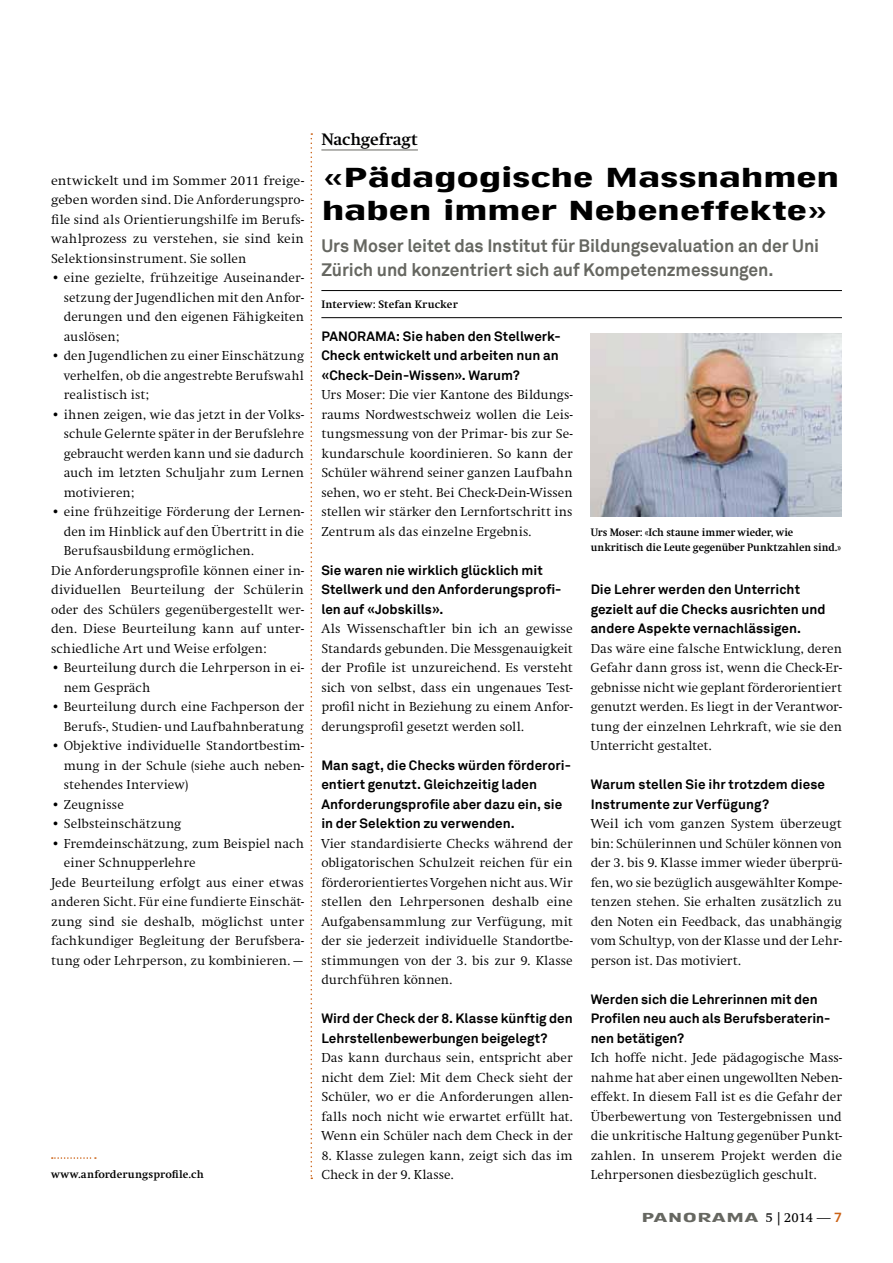
<style>
.page{position:relative;width:893px;height:1263px;background:#fff}
.page>*{position:absolute;margin:0;border:0;box-sizing:border-box;transform-origin:0 0}
.t1{font:28.5px/33px "Rundfunk Grotesk Com";letter-spacing:-.03em;color:#000;scale:1.35 1}
.t2{font:700 18px/24px "Akkurat";letter-spacing:-.005em;color:#666761}
.t3{font:700 17.25px "Swift";letter-spacing:-.005em;color:#000}
.t4{font:300 13.5px/19.5px "Swift";letter-spacing:.01em;color:#000;text-align:justify}
.t5{font:700 13.5px/19.5px "Akkurat";letter-spacing:.005em;color:#000}
.t6{font:300 13.5px/19.5px "Swift";letter-spacing:.01em;color:#000;text-align:justify;scale:1.05 1}
.t7{font:13.5px "Rundfunk Grotesk Com";color:#666761;scale:1.5 1}
.t8{font:700 11.25px/15px "Swift";letter-spacing:.005em;color:#000;scale:.96 1}
.t9{font:700 11.25px "Swift";letter-spacing:.005em;color:#000}
.s1{font-family:"Swift Com";color:#000}
.s2{font-family:"Swift";font-weight:300;color:#000}
.s3{font-family:"Akkurat";font-weight:700;color:#cb6114}
</style>
<div class="page">
<svg style="left:52px;top:1157px;width:44px;height:2px"></svg>
<hr style="left:321px;top:150px;width:97px;height:1px;background:#666761">
<hr style="left:321px;top:290px;width:521px;height:1px;background:#000">
<hr style="left:321px;top:317px;width:521px;height:1px;background:#000">
<svg style="left:311px;top:133px;width:1px;height:1046px"></svg>
<img style="left:591px;top:334px;width:251px;height:182px">
<p class="t6" style="left:51px;top:171px;width:242px">entwickelt und im Sommer 2011 freige&shy;geben worden sind. Die Anforderungspro&shy;file sind als Orientierungshilfe im Berufs&shy;wahlprozess zu verstehen, sie sind kein Selektionsinstrument. Sie sollen</p>
<p class="t4" style="left:64px;top:268px;width:242px;text-indent:-13px">• eine gezielte, frühzeitige Auseinander&shy;setzung der Jugendlichen mit den Anfor&shy;derungen und den eigenen Fähigkeiten auslösen;</p>
<p class="t4" style="left:64px;top:346px;width:242px;text-indent:-13px">• den Jugendlichen zu einer Einschätzung verhelfen, ob die angestrebte Berufswahl realistisch ist;</p>
<p class="t4" style="left:64px;top:405px;width:242px;text-indent:-13px">• ihnen zeigen, wie das jetzt in der Volks&shy;schule Gelernte später in der Berufslehre gebraucht werden kann und sie dadurch auch im letzten Schuljahr zum Lernen motivieren;</p>
<p class="t4" style="left:51px;top:502px;width:255px">• eine frühzeitige Förderung der Lernen-</p>
<p class="t4" style="left:64px;top:522px;width:242px">den im Hinblick auf den Übertritt in die</p>
<p class="t4" style="left:64px;top:541px;width:192px">Berufsausbildung ermöglichen.</p>
<p class="t4" style="left:51px;top:561px;width:255px">Die Anforderungsprofile können einer in-</p>
<p class="t4" style="left:51px;top:580px;width:254px">dividuellen Beurteilung der Schülerin</p>
<p class="t4" style="left:51px;top:600px;width:254px">oder des Schülers gegenübergestellt wer-</p>
<p class="t4" style="left:51px;top:619px;width:254px">den. Diese Beurteilung kann auf unter-</p>
<p class="t4" style="left:51px;top:639px;width:217px">schiedliche Art und Weise erfolgen:</p>
<p class="t4" style="left:64px;top:658px;width:242px;text-indent:-13px">• Beurteilung durch die Lehrperson in ei&shy;nem Gespräch</p>
<p class="t4" style="left:51px;top:697px;width:255px;text-align:right">• Beurteilung durch eine Fachperson der<br>Berufs-, Studien- und Laufbahnberatung</p>
<p class="t4" style="left:64px;top:736px;width:242px;text-indent:-13px">• Objektive individuelle Standortbestim&shy;mung in der Schule (siehe auch neben&shy;stehendes Interview)</p>
<p class="t4" style="left:51px;top:795px;width:74px">• Zeugnisse</p>
<p class="t4" style="left:51px;top:814px;width:132px">• Selbsteinschätzung</p>
<p class="t4" style="left:51px;top:834px;width:254px">• Fremdeinschätzung, zum Beispiel nach</p>
<p class="t4" style="left:64px;top:853px;width:133px">einer Schnupperlehre</p>
<p class="t4" style="left:51px;top:873px;width:254px">Jede Beurteilung erfolgt aus einer etwas</p>
<p class="t4" style="left:51px;top:892px;width:254px">anderen Sicht. Für eine fundierte Einschät-</p>
<p class="t4" style="left:51px;top:912px;width:254px">zung sind sie deshalb, möglichst unter</p>
<p class="t4" style="left:51px;top:931px;width:254px">fachkundiger Begleitung der Berufsbera-</p>
<p class="t4" style="left:51px;top:951px;width:253px">tung oder Lehrperson, zu kombinieren. -—</p>
<p class="t9" style="left:51px;top:1168px;width:154px">www.anforderungsprofile.ch</p>
<p class="t3" style="left:321px;top:130px;width:98px">Nachgefragt</p>
<h1 class="t1" style="left:321px;top:160px;width:385px">«Pädagogische Massnahmen haben immer Nebeneffekte»</h1>
<h2 class="t2" style="left:321px;top:234px;width:499px">Urs Moser leitet das Institut für Bildungsevaluation an der Uni<br>Zürich und konzentriert sich auf Kompetenzmessungen.</h2>
<p class="t9" style="left:321px;top:298px;width:138px">Interview: Stefan Krucker</p>
<p class="t5" style="left:321px;top:326px;width:241px">PANORAMA: Sie haben den Stellwerk-<br>Check entwickelt und arbeiten nun an «Check-Dein-Wissen». Warum?</p>
<p class="t4" style="left:321px;top:385px;width:253px">Urs Moser: Die vier Kantone des Bildungs&shy;raums Nordwestschweiz wollen die Leis&shy;tungsmessung von der Primar- bis zur Se&shy;kundarschule koordinieren. So kann der Schüler während seiner ganzen Laufbahn sehen, wo er steht. Bei Check-Dein-Wissen stellen wir stärker den Lernfortschritt ins Zentrum als das einzelne Ergebnis.</p>
<p class="t5" style="left:321px;top:560px;width:242px">Sie waren nie wirklich glücklich mit<br>Stellwerk und den Anforderungsprofi&shy;len auf «Jobskills».</p>
<p class="t4" style="left:321px;top:619px;width:253px">Als Wissenschaftler bin ich an gewisse Standards gebunden. Die Messgenauigkeit der Profile ist unzureichend. Es versteht sich von selbst, dass ein ungenaues Test&shy;profil nicht in Beziehung zu einem Anfor&shy;derungsprofil gesetzt werden soll.</p>
<p class="t5" style="left:321px;top:755px;width:251px">Man sagt, die Checks würden förderori&shy;entiert genutzt. Gleichzeitig laden Anforderungsprofile aber dazu ein, sie in der Selektion zu verwenden.</p>
<p class="t4" style="left:321px;top:834px;width:253px">Vier standardisierte Checks während der obligatorischen Schulzeit reichen für ein förderorientiertes Vorgehen nicht aus. Wir stellen den Lehrpersonen deshalb eine Aufgabensammlung zur Verfügung, mit der sie jederzeit individuelle Standortbe&shy;stimmungen von der 3. bis zur 9. Klasse durchführen können.</p>
<p class="t5" style="left:321px;top:1009px;width:253px">Wird der Check der 8. Klasse künftig den<br>Lehrstellenbewerbungen beigelegt?</p>
<p class="t4" style="left:321px;top:1048px;width:253px">Das kann durchaus sein, entspricht aber nicht dem Ziel: Mit dem Check sieht der Schüler, wo er die Anforderungen allen&shy;falls noch nicht wie erwartet erfüllt hat.<br>Wenn ein Schüler nach dem Check in der</p>
<p class="t4" style="left:321px;top:1146px;width:253px">8. Klasse zulegen kann, zeigt sich das im<br>Check in der 9. Klasse.</p>
<p class="t8" style="left:591px;top:525px;width:263px">Urs Moser: «Ich staune immer wieder, wie unkritisch die Leute gegenüber Punktzahlen sind.»</p>
<p class="t5" style="left:591px;top:580px;width:236px">Die Lehrer werden den Unterricht gezielt auf die Checks ausrichten und andere Aspekte vernachlässigen.</p>
<p class="t4" style="left:591px;top:639px;width:253px">Das wäre eine falsche Entwicklung, deren Gefahr dann gross ist, wenn die Check-Er&shy;gebnisse nicht wie geplant förderorientiert genutzt werden. Es liegt in der Verantwor&shy;tung der einzelnen Lehrkraft, wie sie den Unterricht gestaltet.</p>
<p class="t5" style="left:591px;top:775px;width:236px">Warum stellen Sie ihr trotzdem diese<br>Instrumente zur Verfügung?</p>
<p class="t4" style="left:591px;top:814px;width:253px">Weil ich vom ganzen System überzeugt bin: Schülerinnen und Schüler können von der 3. bis 9. Klasse immer wieder überprü&shy;fen, wo sie bezüglich ausgewählter Kompe&shy;tenzen stehen. Sie erhalten zusätzlich zu den Noten ein Feedback, das unabhängig vom Schultyp, von der Klasse und der Lehr&shy;person ist. Das motiviert.</p>
<p class="t5" style="left:591px;top:989px;width:241px">Werden sich die Lehrerinnen mit den<br>Profilen neu auch als Berufsberaterin&shy;nen betätigen?</p>
<p class="t4" style="left:591px;top:1048px;width:253px">Ich hoffe nicht. Jede pädagogische Mass&shy;nahme hat aber einen ungewollten Neben&shy;effekt. In diesem Fall ist es die Gefahr der Überbewertung von Testergebnissen und die unkritische Haltung gegenüber Punkt&shy;zahlen. In unserem Projekt werden die Lehrpersonen diesbezüglich geschult.</p>
<p class="t7" style="left:641px;top:1210px;width:135px">PANORAMA <span class="s1">5 |2014</span> <span class="s2">—</span> <span class="s3">7</span></p>
</div>
